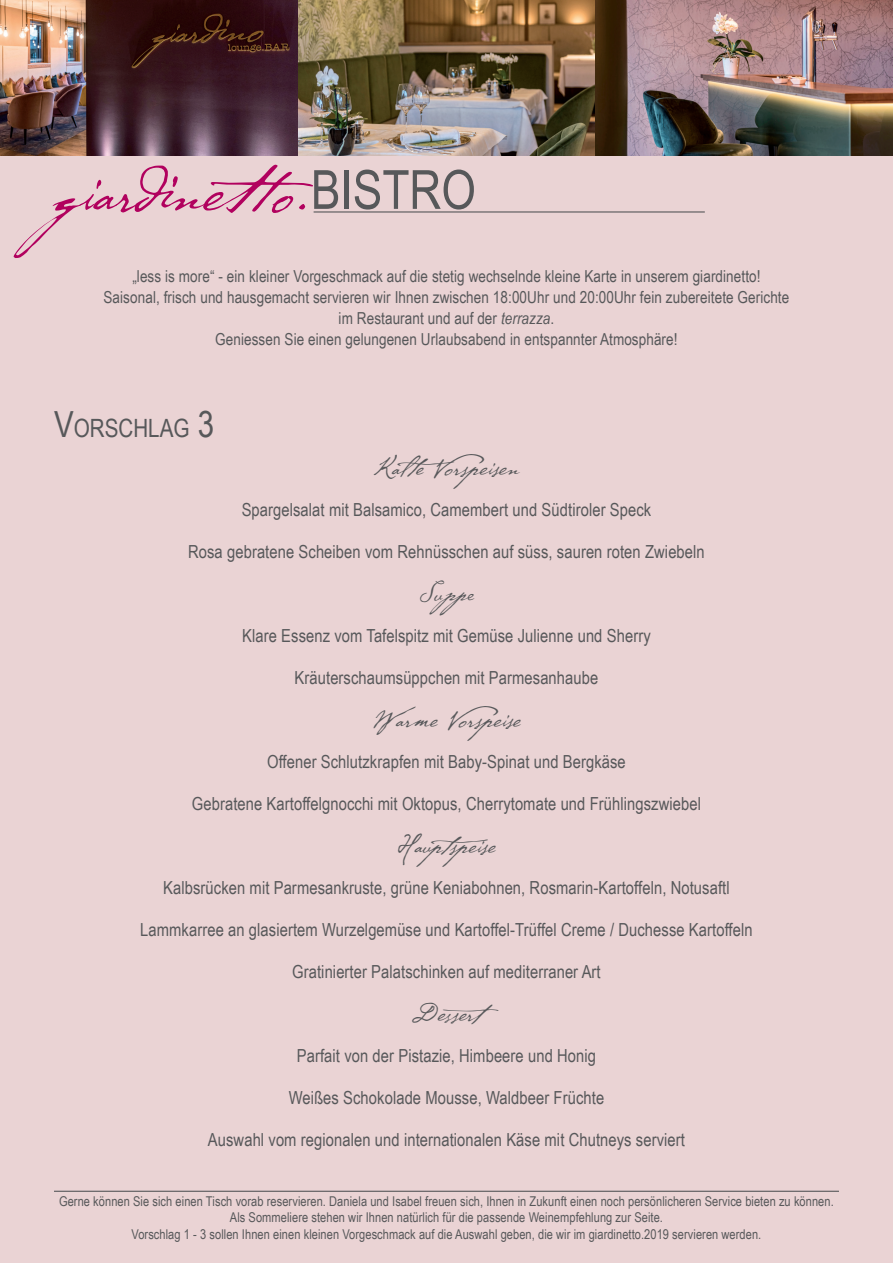
<style>
.page{position:relative;width:893px;height:1263px;background:#fff}
.page>*{position:absolute;margin:0;border:0;box-sizing:border-box;transform-origin:0 0}
.t1{font:72px "P22 Cezanne Pro";color:#b1015e}
.t2{font:27px "P22 Cezanne Pro";letter-spacing:.005em;color:#57585a}
.t3{font:25.2px "Arial Narrow";color:#57585a}
.t4{font:18px "Arial Narrow";letter-spacing:.005em;color:#57585a}
.t5{font:16.5px/21px "Arial Narrow";letter-spacing:.005em;color:#57585a;text-align:center}
.t6{font:13.5px/16.5px "Arial Narrow";letter-spacing:.005em;color:#57585a;text-align:center}
.s1{font-family:"Arial Narrow";font-size:54px;color:#57585a}
.s2{font-style:italic}
.s3{font-size:36px}
</style>
<div class="page">
<div style="left:0;top:155px;width:893px;height:1108px;background:#ead3d4"></div>
<img style="left:0;top:0;width:893px;height:155px">
<hr style="left:314px;top:211px;width:391px;height:2px;background:#57585a">
<hr style="left:54px;top:1191px;width:785px;height:1px;background:#57585a">
<h1 class="t1" style="left:54px;top:142px;width:423px">giardinetto.<span class="s1">BISTRO</span></h1>
<p class="t5" style="left:104px;top:265px;width:687px">„less is more“ - ein kleiner Vorgeschmack auf die stetig wechselnde kleine Karte in unserem giardinetto!<br>Saisonal, frisch und hausgemacht servieren wir Ihnen zwischen 18:00Uhr und 20:00Uhr fein zubereitete Gerichte im Restaurant und auf der <span class="s2">terrazza</span>.<br>Geniessen Sie einen gelungenen Urlaubsabend in entspannter Atmosphäre!</p>
<h3 class="t3" style="left:54px;top:409px;width:162px"><span class="s3">V</span>ORSCHLAG <span class="s3">3</span></h3>
<h2 class="t2" style="left:374px;top:448px;width:147px">Kalte Vorspeisen</h2>
<p class="t4" style="left:242px;top:496px;width:411px">Spargelsalat mit Balsamico, Camembert und Südtiroler Speck</p>
<p class="t4" style="left:188px;top:538px;width:518px">Rosa gebratene Scheiben vom Rehnüsschen auf süss, sauren roten Zwiebeln</p>
<h2 class="t2" style="left:419px;top:574px;width:63px">Suppe</h2>
<p class="t4" style="left:242px;top:622px;width:410px">Klare Essenz vom Tafelspitz mit Gemüse Julienne und Sherry</p>
<p class="t4" style="left:295px;top:664px;width:305px">Kräuterschaumsüppchen mit Parmesanhaube</p>
<h2 class="t2" style="left:372px;top:700px;width:150px">Warme Vorspeise</h2>
<p class="t4" style="left:267px;top:748px;width:360px">Offener Schlutzkrapfen mit Baby-Spinat und Bergkäse</p>
<p class="t4" style="left:192px;top:790px;width:511px">Gebratene Kartoffelgnocchi mit Oktopus, Cherrytomate und Frühlingszwiebel</p>
<h2 class="t2" style="left:397px;top:826px;width:104px">Hauptspeise</h2>
<p class="t4" style="left:163px;top:874px;width:568px">Kalbsrücken mit Parmesankruste, grüne Keniabohnen, Rosmarin-Kartoffeln, Notusaftl</p>
<p class="t4" style="left:140px;top:916px;width:614px">Lammkarree an glasiertem Wurzelgemüse und Kartoffel-Trüffel Creme / Duchesse Kartoffeln</p>
<p class="t4" style="left:292px;top:958px;width:310px">Gratinierter Palatschinken auf mediterraner Art</p>
<h2 class="t2" style="left:411px;top:994px;width:120px">Dessert</h2>
<p class="t4" style="left:297px;top:1042px;width:301px">Parfait von der Pistazie, Himbeere und Honig</p>
<p class="t4" style="left:289px;top:1084px;width:317px">Weißes Schokolade Mousse, Waldbeer Früchte</p>
<p class="t4" style="left:208px;top:1126px;width:479px">Auswahl vom regionalen und internationalen Käse mit Chutneys serviert</p>
<p class="t6" style="left:59px;top:1192px;width:776px">Gerne können Sie sich einen Tisch vorab reservieren. Daniela und Isabel freuen sich, Ihnen in Zukunft einen noch persönlicheren Service bieten zu können.<br>Als Sommeliere stehen wir Ihnen natürlich für die passende Weinempfehlung zur Seite.<br>Vorschlag 1 - 3 sollen Ihnen einen kleinen Vorgeschmack auf die Auswahl geben, die wir im giardinetto.2019 servieren werden.</p>
</div>
